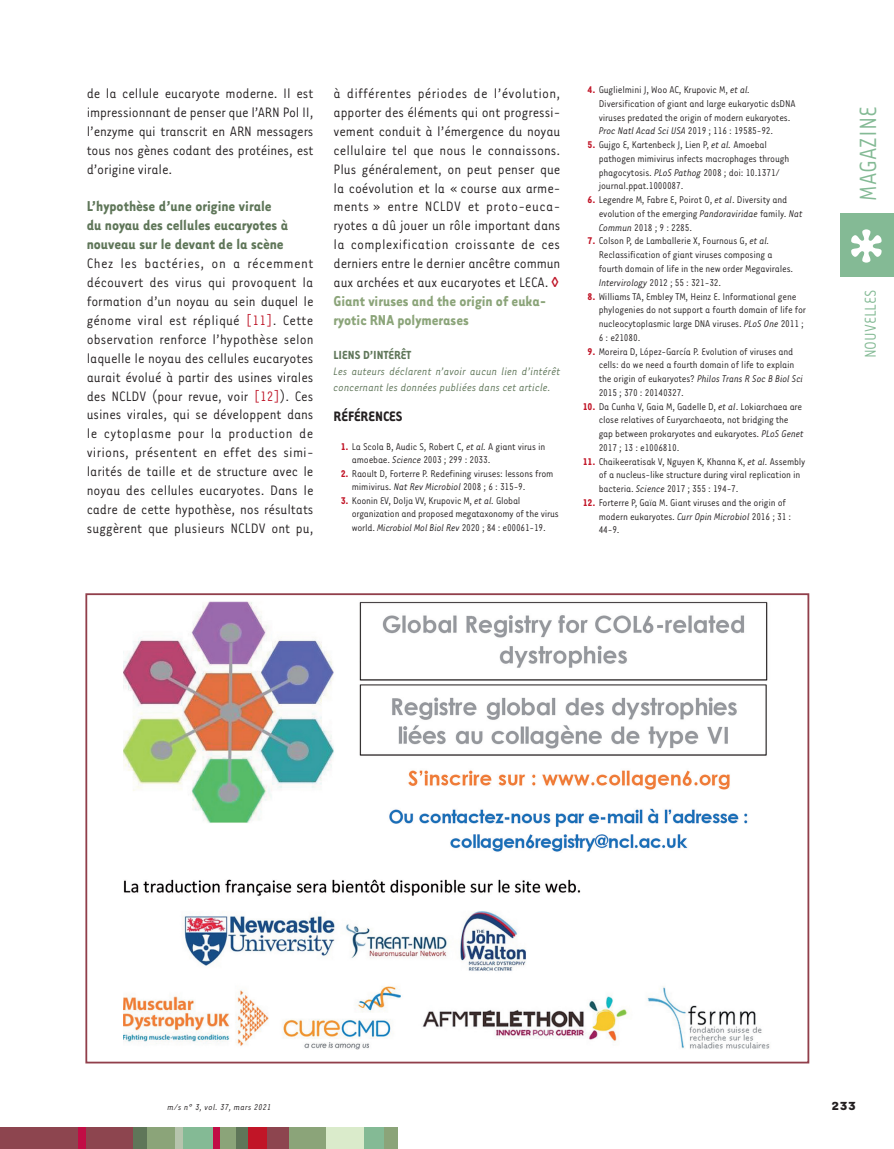
<style>
.page{position:relative;width:894px;height:1149px;background:#fff}
.page>*{position:absolute;margin:0;border:0;box-sizing:border-box;transform-origin:0 0}
.t1{font:27px "Tarzana Narrow";color:#84ba95}
.t2{font:18px "Tarzana Narrow";color:#84ba95}
.t3{font:700 16.5px/18.9px "Tarzana Narrow";color:#5f7659}
.t4{font:700 16.5px/18.9px "Tarzana Narrow";color:#8ba479}
.t5{font:15.75px/18.9px "Tarzana Narrow";letter-spacing:-.005em;color:#231f20;text-align:justify}
.t6{font:700 15.75px "Tarzana Narrow";color:#231f20}
.t7{font:700 13.5px "Tarzana Narrow";color:#5f7659}
.t8{font:700 13.5px "Tarzana Wide";color:#231f20}
.t9{font:italic 12.45px/15.9px "Tarzana Narrow";color:#5f7659}
.t10{font:11.25px/13.8px "Tarzana Narrow";letter-spacing:-.015em;color:#231f20}
.t11{font:italic 9.75px "Tarzana Narrow";letter-spacing:.025em;color:#231f20}
.s1{color:#bf182a}
.s2{font-weight:700;color:#c11527}
.s3{font-style:italic}
</style>
<div class="page">
<div style="left:0;top:1127px;width:134px;height:21px;background:#8d454f"></div>
<div style="left:235px;top:1127px;width:13px;height:21px;background:#5f7659"></div>
<div style="left:78px;top:1127px;width:7px;height:21px;background:#c10d45"></div>
<div style="left:133px;top:1127px;width:22px;height:21px;background:#5f7659"></div>
<div style="left:147px;top:1127px;width:30px;height:21px;background:#8ba479"></div>
<div style="left:175px;top:1127px;width:9px;height:21px;background:#b6c4ad"></div>
<div style="left:183px;top:1127px;width:30px;height:21px;background:#84ba95"></div>
<div style="left:217px;top:1127px;width:19px;height:21px;background:#8ba479"></div>
<div style="left:213px;top:1127px;width:6px;height:21px;background:#c10d45"></div>
<div style="left:248px;top:1127px;width:27px;height:21px;background:#c11527"></div>
<div style="left:287px;top:1127px;width:39px;height:21px;background:#8ba479"></div>
<div style="left:267px;top:1127px;width:21px;height:21px;background:#8d454f"></div>
<div style="left:326px;top:1127px;width:38px;height:21px;background:#daebcb"></div>
<div style="left:364px;top:1127px;width:20px;height:21px;background:#84ba95"></div>
<div style="left:383px;top:1127px;width:14px;height:21px;background:#8ba479"></div>
<div style="left:840px;top:213px;width:53px;height:63px;background:#84ba95"></div>
<svg style="left:851px;top:229px;width:30px;height:33px"></svg>
<img style="left:123px;top:601px;width:647px;height:449px">
<div style="left:85px;top:593px;width:724px;height:470px;border:2px solid #913f4b"></div>
<h3 class="t5" style="left:87px;top:83px;width:228px">de la cellule eucaryote moderne. Il est impressionnant de penser que l’ARN Pol II, l’enzyme qui transcrit en ARN messagers tous nos gènes codant des protéines, est d’origine virale.</h3>
<h3 class="t3" style="left:87px;top:196px;width:203px">L’hypothèse d’une origine virale du noyau des cellules eucaryotes à nouveau sur le devant de la scène</h3>
<p class="t5" style="left:87px;top:253px;width:228px">Chez les bactéries, on a récemment découvert des virus qui provoquent la formation d’un noyau au sein duquel le génome viral est répliqué <span class="s1">[11]</span>. Cette observation renforce l’hypothèse selon laquelle le noyau des cellules eucaryotes aurait évolué à partir des usines virales des NCLDV (pour revue, voir <span class="s1">[12]</span>). Ces usines virales, qui se développent dans le cytoplasme pour la production de virions, présentent en effet des simi&shy;larités de taille et de structure avec le noyau des cellules eucaryotes. Dans le cadre de cette hypothèse, nos résultats suggèrent que plusieurs NCLDV ont pu,</p>
<p class="t5" style="left:333px;top:83px;width:228px">à différentes périodes de l’évolution, apporter des éléments qui ont progressi&shy;vement conduit à l’émergence du noyau cellulaire tel que nous le connaissons.<br>Plus généralement, on peut penser que la coévolution et la « course aux arme&shy;ments » entre NCLDV et proto-euca&shy;ryotes a dû jouer un rôle important dans la complexification croissante de ces derniers entre le dernier ancêtre commun aux archées et aux eucaryotes et LECA.</p>
<h3 class="t4" style="left:333px;top:291px;width:214px">Giant viruses and the origin of euka&shy;ryotic RNA polymerases</h3>
<p class="t7" style="left:333px;top:347px;width:79px">LIENS D’INTÉRÊT</p>
<p class="t9" style="left:333px;top:363px;width:228px">Les auteurs déclarent n’avoir aucun lien d’intérêt concernant les données publiées dans cet article.</p>
<h3 class="t6" style="left:333px;top:406px;width:70px">RÉFÉRENCES</h3>
<p class="t10" style="left:352px;top:439px;width:195px;text-indent:-11px"><span class="s2">1.</span> La Scola B, Audic S, Robert C, <span class="s3">et al.</span> A giant virus in amoebae. <span class="s3">Science</span> 2003 ; 299 : 2033.</p>
<p class="t10" style="left:352px;top:466px;width:203px;text-indent:-11px"><span class="s2">2.</span> Raoult D, Forterre P. Redefining viruses: lessons from mimivirus. <span class="s3">Nat Rev Microbiol</span> 2008 ; 6 : 315-9.</p>
<p class="t10" style="left:352px;top:493px;width:208px;text-indent:-11px"><span class="s2">3.</span> Koonin EV, Dolja VV, Krupovic M, <span class="s3">et al.</span> Global organization and proposed megataxonomy of the virus world. <span class="s3">Microbiol Mol Biol Rev</span> 2020 ; 84 : e00061-19.</p>
<p class="t10" style="left:598px;top:82px;width:198px;text-indent:-11px"><span class="s2">4.</span> Guglielmini J, Woo AC, Krupovic M, <span class="s3">et al.<br></span>Diversification of giant and large eukaryotic dsDNA viruses predated the origin of modern eukaryotes.<br><span class="s3">Proc Natl Acad Sci USA</span> 2019 ; 116 : 19585-92.</p>
<p class="t10" style="left:598px;top:137px;width:192px;text-indent:-11px"><span class="s2">5.</span> Gujgo E, Kartenbeck J, Lien P, <span class="s3">et al.</span> Amoebal pathogen mimivirus infects macrophages through phagocytosis. <span class="s3">PLoS Pathog</span> 2008 ; doi: 10.1371/ journal.ppat.1000087.</p>
<p class="t10" style="left:598px;top:192px;width:205px;text-indent:-11px"><span class="s2">6.</span> Legendre M, Fabre E, Poirot O, <span class="s3">et al</span>. Diversity and evolution of the emerging <span class="s3">Pandoraviridae</span> family. <span class="s3">Nat<br>Commun</span> 2018 ; 9 : 2285.</p>
<p class="t10" style="left:598px;top:234px;width:196px;text-indent:-11px"><span class="s2">7.</span> Colson P, de Lamballerie X, Fournous G, <span class="s3">et al.<br></span>Reclassification of giant viruses composing a fourth domain of life in the new order Megavirales.<br><span class="s3">Intervirology</span> 2012 ; 55 : 321-32.</p>
<p class="t10" style="left:598px;top:289px;width:209px;text-indent:-11px"><span class="s2">8.</span> Williams TA, Embley TM, Heinz E. Informational gene phylogenies do not support a fourth domain of life for nucleocytoplasmic large DNA viruses. <span class="s3">PLoS One</span> 2011 ; 6 : e21080.</p>
<p class="t10" style="left:598px;top:344px;width:206px;text-indent:-11px"><span class="s2">9.</span> Moreira D, López-García P. Evolution of viruses and cells: do we need a fourth domain of life to explain the origin of eukaryotes? <span class="s3">Philos Trans R Soc B Biol Sci </span>2015 ; 370 : 20140327.</p>
<p class="t10" style="left:598px;top:399px;width:206px;text-indent:-16px"><span class="s2">10.</span> Da Cunha V, Gaia M, Gadelle D, <span class="s3">et al</span>. Lokiarchaea are close relatives of Euryarchaeota, not bridging the gap between prokaryotes and eukaryotes. <span class="s3">PLoS Genet </span>2017 ; 13 : e1006810.</p>
<p class="t10" style="left:598px;top:454px;width:208px;text-indent:-16px"><span class="s2">11.</span> Chaikeeratisak V, Nguyen K, Khanna K, <span class="s3">et al.</span> Assembly of a nucleus-like structure during viral replication in bacteria. <span class="s3">Science</span> 2017 ; 355 : 194-7.</p>
<p class="t10" style="left:598px;top:495px;width:194px;text-indent:-16px"><span class="s2">12.</span> Forterre P, Gaïa M. Giant viruses and the origin of modern eukaryotes. <span class="s3">Curr Opin Microbiol</span> 2016 ; 31 :<br>44-9.</p>
<h1 class="t1" style="left:851px;top:201px;width:96px;rotate:-90deg">MAGAZINE</h1>
<h2 class="t2" style="left:859px;top:358px;width:70px;rotate:-90deg">NOUVELLES</h2>
<p class="t11" style="left:167px;top:1100px;width:105px">m/s n° 3, vol. 37, mars 2021</p>
<p class="t8" style="left:830px;top:1097px;width:26px">233</p>
</div>
